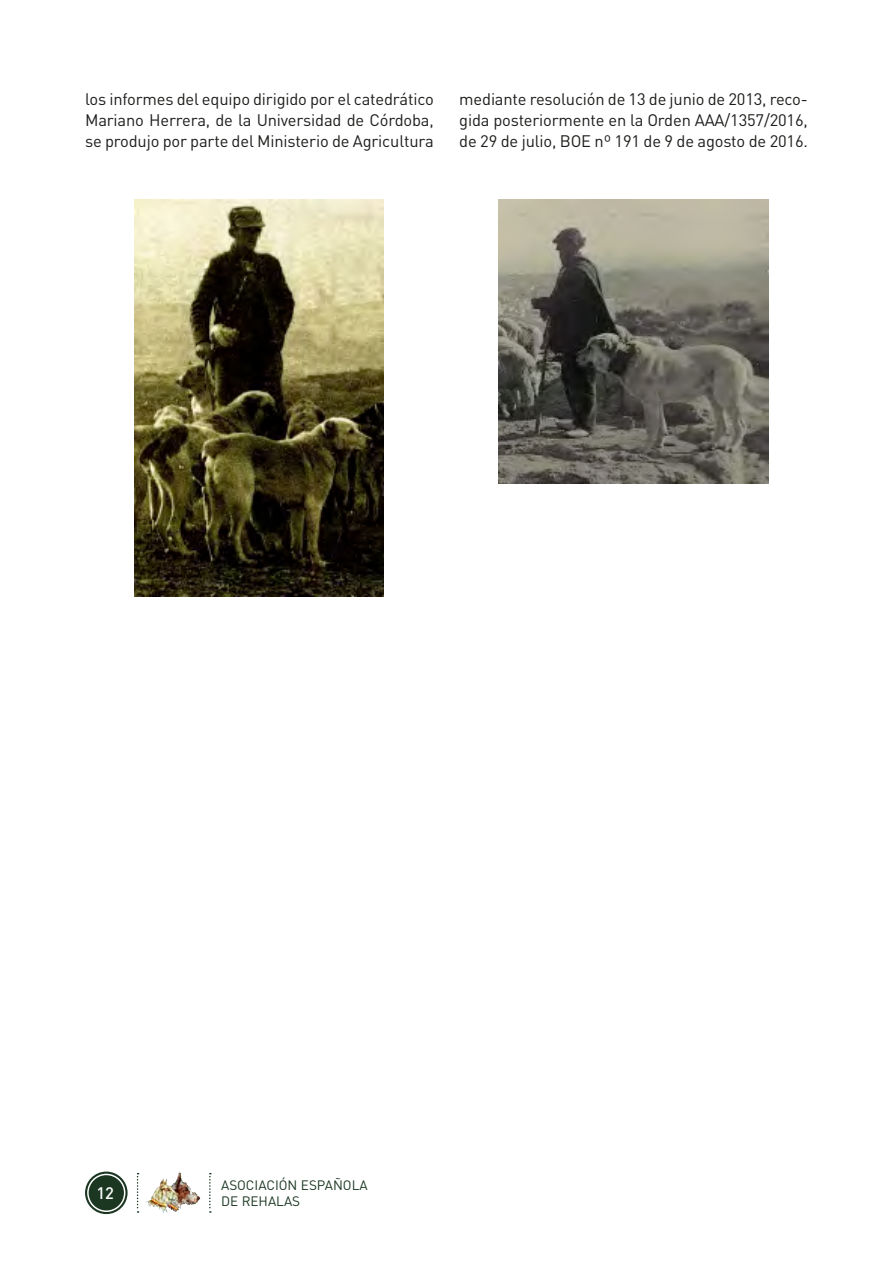
<style>
.page{position:relative;width:893px;height:1263px;background:#fff}
.page>*{position:absolute;margin:0;border:0;box-sizing:border-box;transform-origin:0 0}
.t1{font:16.5px/21px "DIN Pro";letter-spacing:-.01em;color:#1d1d1b;text-align:justify}
.t2{font:500 16.5px "DIN Pro";color:#fff}
.t3{font:13.5px/16.2px "DIN Pro";color:#1b3722}
</style>
<div class="page">
<img style="left:146px;top:1172px;width:55px;height:41px">
<svg style="left:137px;top:1173px;width:2px;height:40px"></svg>
<svg style="left:209px;top:1173px;width:2px;height:40px"></svg>
<svg style="left:85px;top:1171px;width:43px;height:43px"></svg>
<div style="left:87px;top:1174px;width:38px;height:38px;border:2px solid #fff;border-radius:50%"></div>
<img style="left:135px;top:200px;width:249px;height:396px">
<img style="left:499px;top:200px;width:270px;height:283px">
<p class="t1" style="left:85px;top:87px;width:350px">los informes del equipo dirigido por el catedrático Mariano Herrera, de la Universidad de Córdoba, se produjo por parte del Ministerio de Agricultura</p>
<p class="t1" style="left:459px;top:87px;width:350px">mediante resolución de 13 de junio de 2013, reco&shy;gida posteriormente en la Orden AAA/1357/2016, de 29 de julio, BOE nº 191 de 9 de agosto de 2016.</p>
<p class="t2" style="left:96px;top:1179px;width:19px">12</p>
<p class="t3" style="left:221px;top:1175px;width:148px">ASOCIACIÓN ESPAÑOLA<br>DE REHALAS</p>
</div>
